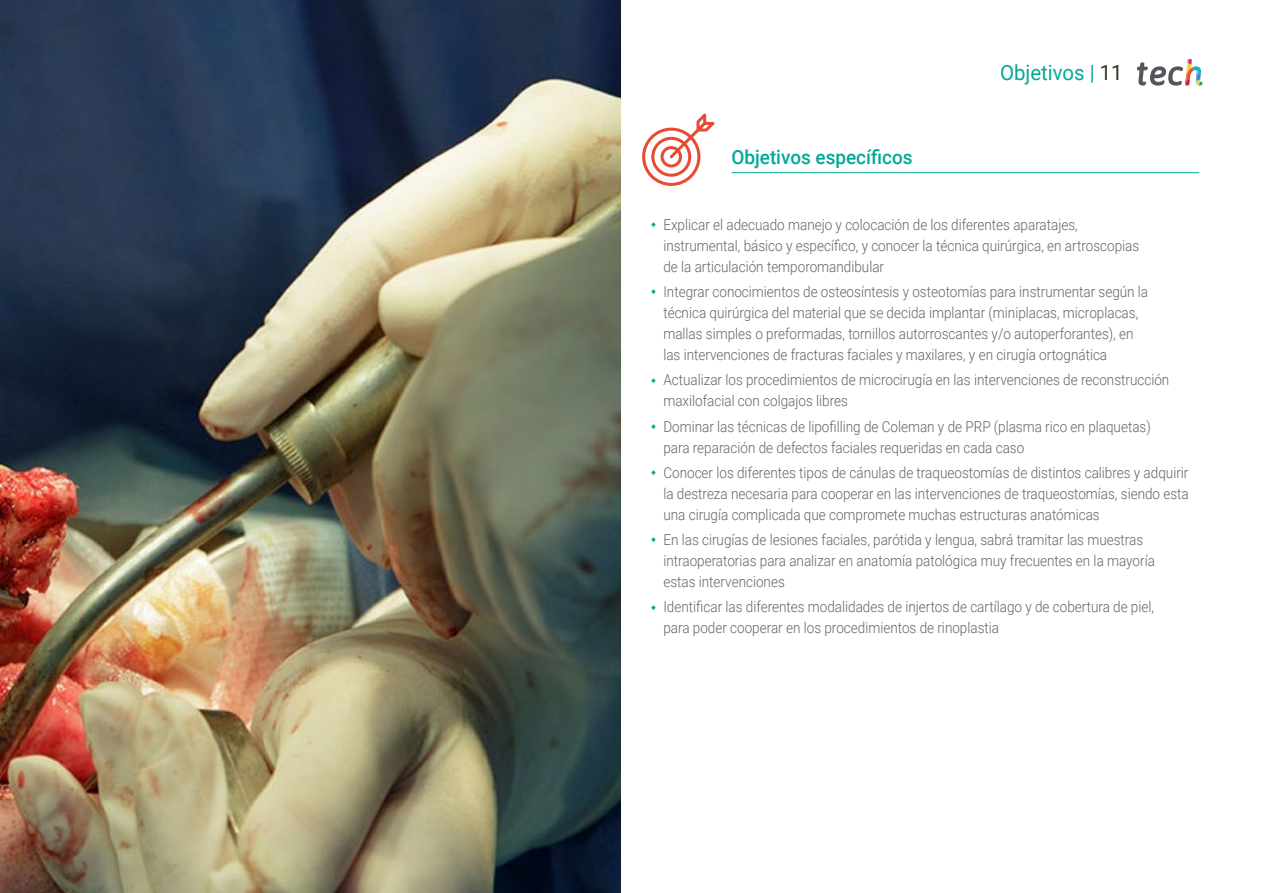
<style>
.page{position:relative;width:1263px;height:893px;background:#fff}
.page>*{position:absolute;margin:0;border:0;box-sizing:border-box;transform-origin:0 0}
.t1{font:21px "Roboto";color:#00a996}
.t2{font:500 19.5px "Roboto";color:#00a996}
.t3{font:300 15px/21px "Roboto";color:#61646a;scale:.9 1}
.s1{color:#00aa97}
.s2{color:#312e20}
</style>
<div class="page">
<img style="left:0;top:0;width:621px;height:893px">
<svg style="left:1137px;top:59px;width:65px;height:27px"></svg>
<hr style="left:731px;top:172px;width:468px;height:1px;background:#00a996">
<svg style="left:642px;top:114px;width:72px;height:72px"></svg>
<h2 class="t2" style="left:731px;top:144px;width:183px">Objetivos específicos</h2>
<h1 class="t1" style="left:1000px;top:57px;width:124px">Objeti<span class="s1">vos |</span> <span class="s2">11</span></h1>
<p class="t3" style="left:663px;top:213px;width:530px">Explicar el adecuado manejo y colocación de los diferentes aparatajes, instrumental, básico y específico, y conocer la técnica quirúrgica, en artroscopias de la articulación temporomandibular</p>
<p class="t3" style="left:663px;top:281px;width:540px">Integrar conocimientos de osteosíntesis y osteotomías para instrumentar según la técnica quirúrgica del material que se decida implantar (miniplacas, microplacas, mallas simples o preformadas, tornillos autorroscantes y/o autoperforantes), en las intervenciones de fracturas faciales y maxilares, y en cirugía ortognática</p>
<p class="t3" style="left:663px;top:369px;width:564px">Actualizar los procedimientos de microcirugía en las intervenciones de reconstrucción maxilofacial con colgajos libres</p>
<p class="t3" style="left:663px;top:415px;width:543px">Dominar las técnicas de lipofilling de Coleman y de PRP (plasma rico en plaquetas) para reparación de defectos faciales requeridas en cada caso</p>
<p class="t3" style="left:663px;top:461px;width:585px;text-align:justify">Conocer los diferentes tipos de cánulas de traqueostomías de distintos calibres y adquirir la destreza necesaria para cooperar en las intervenciones de traqueostomías, siendo esta una cirugía complicada que compromete muchas estructuras anatómicas</p>
<p class="t3" style="left:663px;top:529px;width:548px">En las cirugías de lesiones faciales, parótida y lengua, sabrá tramitar las muestras intraoperatorias para analizar en anatomía patológica muy frecuentes en la mayoría estas intervenciones</p>
<p class="t3" style="left:663px;top:596px;width:547px">Identificar las diferentes modalidades de injertos de cartílago y de cobertura de piel, para poder cooperar en los procedimientos de rinoplastia</p>
</div>
